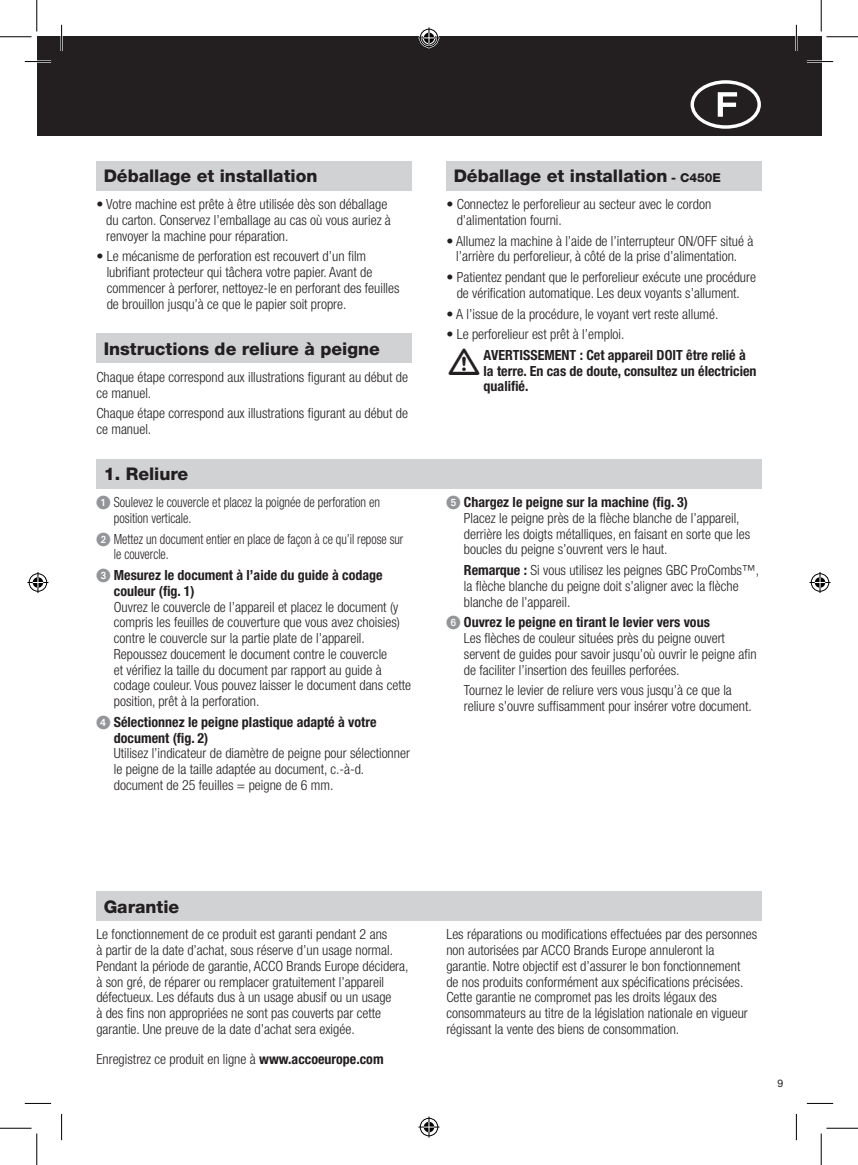
<style>
.page{position:relative;width:858px;height:1165px;background:#fff}
.page>*{position:absolute;margin:0;border:0;box-sizing:border-box;transform-origin:0 0}
.t1{font:800 17.5px "Helvetica Neue";color:#231f20}
.t2{font:300 condensed 14px/15.8px "Helvetica Neue";color:#231f20}
.t3{font:700 condensed 14px/15.8px "Helvetica Neue";color:#231f20}
.t4{font:300 condensed 14px/15.8px "Helvetica Neue";color:#231f20;scale:.9 1}
.t5{font:300 condensed 14px/15.8px "Helvetica Neue";color:#231f20;scale:.88 1}
.t6{font:10.5px "Helvetica Neue";color:#231f20}
.s1{font-family:"European Pi One";font-weight:400;font-stretch:normal;color:#939598}
.s2{font-size:12.25px}
.s3{font-weight:700}
</style>
<div class="page">
<div style="left:37px;top:37px;width:784px;height:99px;background:#231f20"></div>
<div style="left:96px;top:891px;width:665px;height:30px;background:#d1d2d4"></div>
<div style="left:96px;top:333px;width:315px;height:30px;background:#d1d2d4"></div>
<div style="left:96px;top:161px;width:315px;height:30px;background:#d1d2d4"></div>
<div style="left:96px;top:459px;width:665px;height:30px;background:#d1d2d4"></div>
<div style="left:446px;top:161px;width:315px;height:30px;background:#d1d2d4"></div>
<hr style="left:25px;top:60px;width:26px;height:3px;background:#fff">
<hr style="left:806px;top:60px;width:26px;height:3px;background:#fff">
<hr style="left:60px;top:25px;width:3px;height:26px;background:#fff">
<hr style="left:795px;top:25px;width:2px;height:26px;background:#fff">
<svg style="left:25px;top:61px;width:26px;height:1px"></svg>
<svg style="left:806px;top:61px;width:26px;height:1px"></svg>
<svg style="left:25px;top:1103px;width:26px;height:1px"></svg>
<svg style="left:806px;top:1103px;width:26px;height:1px"></svg>
<svg style="left:61px;top:25px;width:1px;height:26px"></svg>
<svg style="left:61px;top:1114px;width:1px;height:26px"></svg>
<svg style="left:795px;top:25px;width:1px;height:26px"></svg>
<svg style="left:795px;top:1114px;width:1px;height:26px"></svg>
<hr style="left:0;top:36px;width:32px;height:1px;background:#000">
<hr style="left:826px;top:36px;width:31px;height:1px;background:#000">
<hr style="left:0;top:1128px;width:32px;height:1px;background:#000">
<hr style="left:826px;top:1128px;width:31px;height:1px;background:#000">
<hr style="left:36px;top:0;width:1px;height:32px;background:#000">
<hr style="left:36px;top:1133px;width:1px;height:32px;background:#000">
<hr style="left:820px;top:0;width:1px;height:32px;background:#000">
<hr style="left:820px;top:1133px;width:1px;height:32px;background:#000">
<svg style="left:418px;top:27px;width:21px;height:21px"></svg>
<svg style="left:418px;top:1116px;width:21px;height:21px"></svg>
<svg style="left:27px;top:572px;width:21px;height:21px"></svg>
<svg style="left:809px;top:572px;width:21px;height:21px"></svg>
<p class="t1" style="left:104px;top:166px;width:215px">Déballage et installation</p>
<p class="t2" style="left:106px;top:196px;width:286px;text-indent:-10px">• Votre machine est prête à être utilisée dès son déballage du carton. Conservez l’emballage au cas où vous auriez à renvoyer la machine pour réparation.</p>
<p class="t2" style="left:107px;top:248px;width:294px;text-indent:-10px">• Le mécanisme de perforation est recouvert d’un film lubrifiant protecteur qui tâchera votre papier. Avant de commencer à perforer, nettoyez-le en perforant des feuilles de brouillon jusqu’à ce que le papier soit propre.</p>
<p class="t1" style="left:104px;top:338px;width:277px">Instructions de reliure à peigne</p>
<p class="t2" style="left:96px;top:369px;width:313px">Chaque étape correspond aux illustrations figurant au début de ce manuel.</p>
<p class="t2" style="left:96px;top:405px;width:313px">Chaque étape correspond aux illustrations figurant au début de ce manuel.</p>
<p class="t1" style="left:104px;top:464px;width:86px">1. Reliure</p>
<p class="t4" style="left:114px;top:494px;width:297px;text-indent:-18px"><span class="s1">1</span> Soulevez le couvercle et placez la poignée de perforation en position verticale.</p>
<p class="t5" style="left:114px;top:531px;width:330px;text-indent:-18px"><span class="s1">2</span> Mettez un document entier en place de façon à ce qu’il repose sur le couvercle.</p>
<p class="t3" style="left:114px;top:567px;width:270px;text-indent:-18px"><span class="s1">3</span> Mesurez le document à l’aide du guide à codage couleur (fig. 1)</p>
<p class="t2" style="left:114px;top:599px;width:298px">Ouvrez le couvercle de l’appareil et placez le document (y compris les feuilles de couverture que vous avez choisies) contre le couvercle sur la partie plate de l’appareil.<br>Repoussez doucement le document contre le couvercle<br>et vérifiez la taille du document par rapport au guide à codage couleur. Vous pouvez laisser le document dans cette position, prêt à la perforation.</p>
<p class="t3" style="left:114px;top:714px;width:264px;text-indent:-18px"><span class="s1">4</span> Sélectionnez le peigne plastique adapté à votre document (fig. 2)</p>
<p class="t2" style="left:114px;top:745px;width:297px">Utilisez l’indicateur de diamètre de peigne pour sélectionner le peigne de la taille adaptée au document, c.-à-d. document de 25 feuilles = peigne de 6 mm.</p>
<p class="t1" style="left:453px;top:166px;width:269px">Déballage et installation <span class="s2">- C450E</span></p>
<p class="t2" style="left:456px;top:196px;width:256px;text-indent:-10px">• Connectez le perforelieur au secteur avec le cordon d’alimentation fourni.</p>
<p class="t2" style="left:446px;top:233px;width:308px;text-align:center">• Allumez la machine à l’aide de l’interrupteur ON/OFF situé à l’arrière du perforelieur, à côté de la prise d’alimentation.</p>
<p class="t2" style="left:446px;top:269px;width:311px;text-align:center">• Patientez pendant que le perforelieur exécute une procédure de vérification automatique. Les deux voyants s’allument.</p>
<p class="t2" style="left:446px;top:306px;width:273px">• A l’issue de la procédure, le voyant vert reste allumé.</p>
<p class="t2" style="left:446px;top:326px;width:180px">• Le perforelieur est prêt à l’emploi.</p>
<p class="t3" style="left:483px;top:347px;width:274px">AVERTISSEMENT : Cet appareil DOIT être relié à la terre. En cas de doute, consultez un électricien qualifié.</p>
<p class="t2" style="left:463px;top:494px;width:287px;text-indent:-18px"><span class="s1">5</span> <span class="s3">Chargez le peigne sur la machine (fig. 3)<br></span>Placez le peigne près de la flèche blanche de l’appareil, derrière les doigts métalliques, en faisant en sorte que les boucles du peigne s’ouvrent vers le haut.</p>
<p class="t2" style="left:463px;top:562px;width:297px"><span class="s3">Remarque :</span> Si vous utilisez les peignes GBC ProCombs™, la flèche blanche du peigne doit s’aligner avec la flèche blanche de l’appareil.</p>
<p class="t2" style="left:463px;top:614px;width:294px;text-indent:-18px"><span class="s1">6</span> <span class="s3">Ouvrez le peigne en tirant le levier vers vous<br></span>Les flèches de couleur situées près du peigne ouvert servent de guides pour savoir jusqu’où ouvrir le peigne afin de faciliter l’insertion des feuilles perforées.</p>
<p class="t2" style="left:463px;top:682px;width:289px">Tournez le levier de reliure vers vous jusqu’à ce que la reliure s’ouvre suffisamment pour insérer votre document.</p>
<p class="t1" style="left:104px;top:896px;width:77px">Garantie</p>
<p class="t2" style="left:96px;top:926px;width:313px">Le fonctionnement de ce produit est garanti pendant 2 ans<br>à partir de la date d’achat, sous réserve d’un usage normal.<br>Pendant la période de garantie, ACCO Brands Europe décidera, à son gré, de réparer ou remplacer gratuitement l’appareil défectueux. Les défauts dus à un usage abusif ou un usage<br>à des fins non appropriées ne sont pas couverts par cette garantie. Une preuve de la date d’achat sera exigée.</p>
<p class="t2" style="left:446px;top:926px;width:312px">Les réparations ou modifications effectuées par des personnes non autorisées par ACCO Brands Europe annuleront la garantie. Notre objectif est d’assurer le bon fonctionnement<br>de nos produits conformément aux spécifications précisées.<br>Cette garantie ne compromet pas les droits légaux des consommateurs au titre de la législation nationale en vigueur régissant la vente des biens de consommation.</p>
<p class="t2" style="left:96px;top:1051px;width:289px">Enregistrez ce produit en ligne à <span class="s3">www.accoeurope.com</span></p>
<p class="t6" style="left:777px;top:1077px;width:7px">9</p>
</div>
